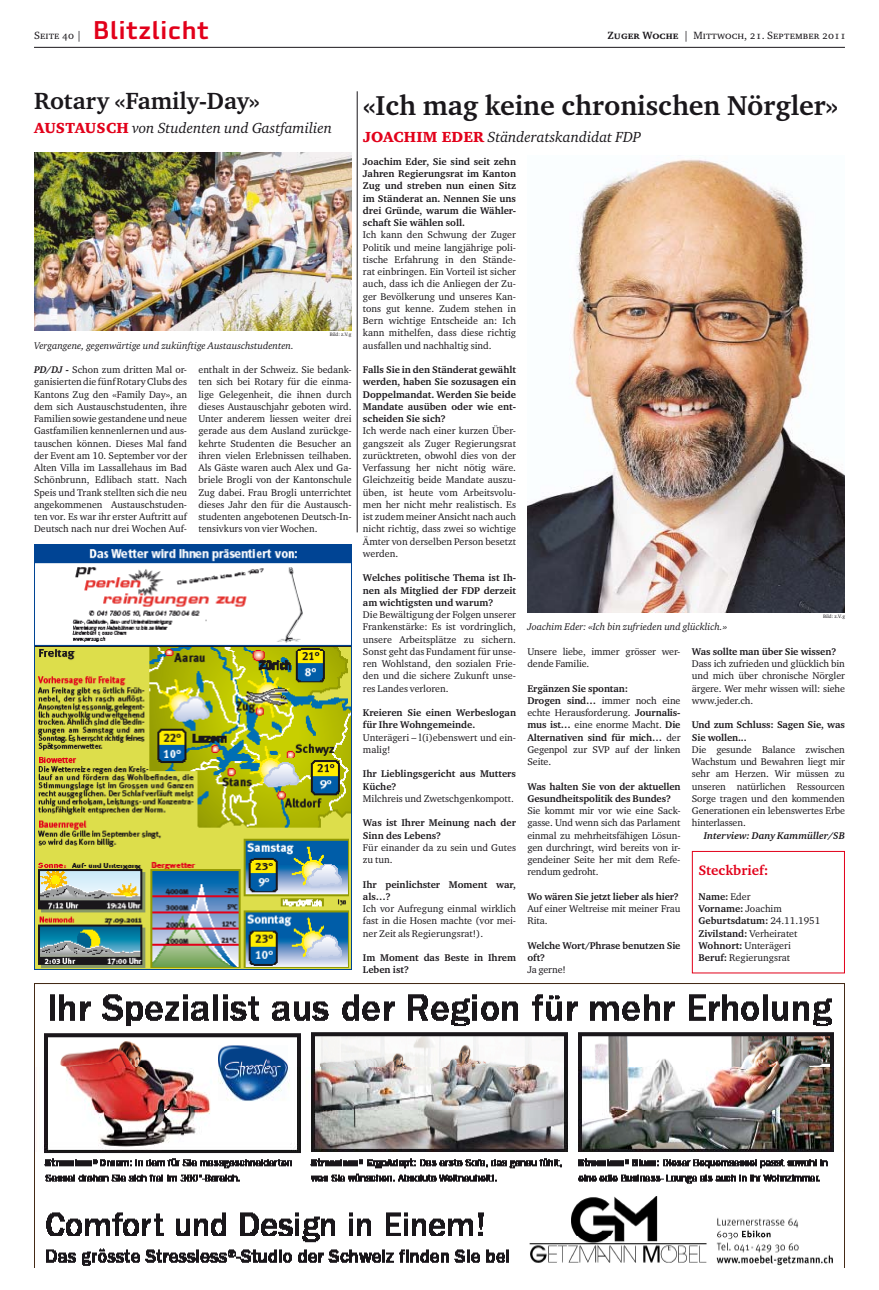
<style>
.page{position:relative;width:879px;height:1290px;background:#fff}
.page>*{position:absolute;margin:0;border:0;box-sizing:border-box;transform-origin:0 0}
.t1{font:700 28px "Charter ITC Pro";color:#1a171b}
.t2{font:500 25px "Utility OT";color:#e2001a}
.t3{font:700 24px "Charter ITC Pro";color:#1a171b}
.t4{font:italic 15px "Charter ITC Pro";color:#1a171b}
.t5{font:700 14px "Charter ITC Pro";color:#e2001a}
.t6{font:10.8px "Charter ITC Pro";letter-spacing:.005em;color:#1a171b}
.t7{font:10px/12.2px "Charter ITC Pro";color:#1a171b;text-align:justify}
.t8{font:700 10px/12.2px "Charter ITC Pro";color:#1a171b}
.t9{font:italic 10px "Charter ITC Pro";color:#1a171b}
.t10{font:italic 700 10px "Charter ITC Pro";color:#1a171b}
.t11{font:5px "Charter ITC Pro";color:#1a171b}
.s1{font-weight:700}
.s2{font-weight:900;font-style:normal;color:#e2001a}
.s3{font-weight:700;font-style:italic}
</style>
<div class="page">
<hr style="left:34px;top:47px;width:811px;height:1px;background:#1a171b">
<img style="left:34px;top:153px;width:317px;height:177px">
<hr style="left:357px;top:91px;width:1px;height:441px;background:#1a171b">
<img style="left:527px;top:159px;width:318px;height:453px">
<div style="left:692px;top:851px;width:153px;height:122px;border:1px solid #e2001a"></div>
<img style="left:34px;top:984px;width:811px;height:283px">
<img style="left:34px;top:545px;width:317px;height:425px">
<p class="t6" style="left:34px;top:28px;width:49px">Seite 40 |</p>
<h2 class="t2" style="left:93px;top:14px;width:118px">Blitzlicht</h2>
<p class="t6" style="left:607px;top:28px;width:240px"><span class="s1">Zuger Woche</span> | Mittwoch, 21. September 2011</p>
<h3 class="t3" style="left:34px;top:86px;width:227px">Rotary «Family-Day»</h3>
<h3 class="t4" style="left:34px;top:119px;width:299px"><span class="s2">AUSTAUSCH</span> von Studenten und Gastfamilien</h3>
<p class="t9" style="left:34px;top:339px;width:261px">Vergangene, gegenwärtige und zukünftige Austauschstudenten.</p>
<p class="t11" style="left:330px;top:331px;width:23px">Bild: z.V.g</p>
<p class="t7" style="left:34px;top:363px;width:155px"><span class="s3">PD/DJ -</span> Schon zum dritten Mal or&shy;ganisierten die fünf Rotary Clubs des Kantons Zug den «Family Day», an dem sich Austauschstudenten, ihre Familien sowie gestandene und neue Gastfamilien kennenlernen und aus&shy;tauschen können. Dieses Mal fand der Event am 10. September vor der Alten Villa im Lassallehaus im Bad Schönbrunn, Edlibach statt. Nach Speis und Trank stellten sich die neu angekommenen Austauschstuden&shy;ten vor. Es war ihr erster Auftritt auf Deutsch nach nur drei Wochen Auf-</p>
<p class="t7" style="left:198px;top:363px;width:155px">enthalt in der Schweiz. Sie bedank&shy;ten sich bei Rotary für die einma&shy;lige Gelegenheit, die ihnen durch dieses Austauschjahr geboten wird.<br>Unter anderem liessen weiter drei gerade aus dem Ausland zurückge&shy;kehrte Studenten die Besucher an ihren vielen Erlebnissen teilhaben.<br>Als Gäste waren auch Alex und Ga&shy;briele Brogli von der Kantonschule Zug dabei. Frau Brogli unterrichtet dieses Jahr den für die Austausch&shy;studenten angebotenen Deutsch-In&shy;tensivkurs von vier Wochen.</p>
<h1 class="t1" style="left:363px;top:88px;width:477px">«Ich mag keine chronischen Nörgler»</h1>
<h3 class="t4" style="left:363px;top:128px;width:279px"><span class="s2">JOACHIM EDER</span> Ständeratskandidat FDP</h3>
<p class="t8" style="left:363px;top:155px;width:155px;text-align:justify">Joachim Eder, Sie sind seit zehn Jahren Regierungsrat im Kanton Zug und streben nun einen Sitz im Ständerat an. Nennen Sie uns drei Gründe, warum die Wähler&shy;schaft Sie wählen soll.</p>
<p class="t7" style="left:363px;top:229px;width:155px">Ich kann den Schwung der Zuger Politik und meine langjährige poli&shy;tische Erfahrung in den Stände&shy;rat einbringen. Ein Vorteil ist sicher auch, dass ich die Anliegen der Zu&shy;ger Bevölkerung und unseres Kan&shy;tons gut kenne. Zudem stehen in Bern wichtige Entscheide an: Ich kann mithelfen, dass diese richtig ausfallen und nachhaltig sind.</p>
<p class="t8" style="left:363px;top:364px;width:155px;text-align:justify">Falls Sie in den Ständerat gewählt werden, haben Sie sozusagen ein Doppelmandat. Werden Sie beide Mandate ausüben oder wie ent&shy;scheiden Sie sich?</p>
<p class="t7" style="left:363px;top:425px;width:155px">Ich werde nach einer kurzen Über&shy;gangszeit als Zuger Regierungsrat zurücktreten, obwohl dies von der Verfassung her nicht nötig wäre.<br>Gleichzeitig beide Mandate auszu&shy;üben, ist heute vom Arbeitsvolu&shy;men her nicht mehr realistisch. Es ist zudem meiner Ansicht nach auch nicht richtig, dass zwei so wichtige Ämter von derselben Person besetzt werden.</p>
<p class="t8" style="left:363px;top:572px;width:155px;text-align:justify">Welches politische Thema ist Ih&shy;nen als Mitglied der FDP derzeit am wichtigsten und warum?</p>
<p class="t7" style="left:363px;top:608px;width:155px">Die Bewältigung der Folgen unserer Frankenstärke: Es ist vordringlich, unsere Arbeitsplätze zu sichern.<br>Sonst geht das Fundament für unse&shy;ren Wohlstand, den sozialen Frie&shy;den und die sichere Zukunft unse&shy;res Landes verloren.</p>
<p class="t8" style="left:363px;top:707px;width:155px">Kreieren Sie einen Werbeslogan für Ihre Wohngemeinde.</p>
<p class="t7" style="left:363px;top:731px;width:155px">Unterägeri – l(i)ebenswert und ein&shy;malig!</p>
<p class="t8" style="left:363px;top:768px;width:155px">Ihr Lieblingsgericht aus Mutters<br>Küche?</p>
<p class="t7" style="left:363px;top:792px;width:153px">Milchreis und Zwetschgenkompott.</p>
<p class="t8" style="left:363px;top:817px;width:155px">Was ist Ihrer Meinung nach der<br>Sinn des Lebens?</p>
<p class="t7" style="left:363px;top:841px;width:155px">Für einander da zu sein und Gutes zu tun.</p>
<p class="t8" style="left:363px;top:878px;width:155px">Ihr peinlichster Moment war, als…?</p>
<p class="t7" style="left:363px;top:902px;width:155px">Ich vor Aufregung einmal wirklich fast in die Hosen machte (vor mei&shy;ner Zeit als Regierungsrat!).</p>
<p class="t8" style="left:363px;top:952px;width:155px">Im Moment das Beste in Ihrem<br>Leben ist?</p>
<p class="t11" style="left:823px;top:613px;width:23px">Bild: z.V.g</p>
<p class="t9" style="left:527px;top:621px;width:201px">Joachim Eder: «Ich bin zufrieden und glücklich.»</p>
<p class="t8" style="left:692px;top:645px;width:146px">Was sollte man über Sie wissen?</p>
<p class="t7" style="left:692px;top:657px;width:155px">Dass ich zufrieden und glücklich bin und mich über chronische Nörgler ärgere. Wer mehr wissen will: siehe www.jeder.ch.</p>
<p class="t8" style="left:692px;top:719px;width:155px">Und zum Schluss: Sagen Sie, was<br>Sie wollen...</p>
<p class="t7" style="left:692px;top:743px;width:155px">Die gesunde Balance zwischen Wachstum und Bewahren liegt mir sehr am Herzen. Wir müssen zu unseren natürlichen Ressourcen Sorge tragen und den kommenden Generationen ein lebenswertes Erbe hinterlassen.</p>
<p class="t10" style="left:704px;top:829px;width:143px">Interview: Dany Kammüller/SB</p>
<p class="t7" style="left:527px;top:645px;width:155px">Unsere liebe, immer grösser wer&shy;dende Familie.</p>
<p class="t7" style="left:527px;top:682px;width:155px;text-align:left"><span class="s1">Ergänzen Sie spontan:<br>Drogen sind…</span> immer noch eine echte Herausforderung. <span class="s1">Journalis&shy;mus ist…</span> eine enorme Macht. <span class="s1">Die<br>Alternativen sind für mich…</span> der<br>Gegenpol zur SVP auf der linken<br>Seite.</p>
<p class="t8" style="left:527px;top:780px;width:155px">Was halten Sie von der aktuellen<br>Gesundheitspolitik des Bundes?</p>
<p class="t7" style="left:527px;top:804px;width:155px">Sie kommt mir vor wie eine Sack&shy;gasse. Und wenn sich das Parlament einmal zu mehrheitsfähigen Lösun&shy;gen durchringt, wird bereits von ir&shy;gendeiner Seite her mit dem Refe&shy;rendum gedroht.</p>
<p class="t8" style="left:527px;top:890px;width:153px">Wo wären Sie jetzt lieber als hier?</p>
<p class="t7" style="left:527px;top:902px;width:155px">Auf einer Weltreise mit meiner Frau<br>Rita.</p>
<p class="t8" style="left:527px;top:939px;width:155px">Welche Wort/Phrase benutzen Sie oft?</p>
<p class="t7" style="left:527px;top:964px;width:40px">Ja gerne!</p>
<h3 class="t5" style="left:698px;top:862px;width:72px">Steckbrief:</h3>
<p class="t7" style="left:698px;top:890px;width:123px;text-align:left"><span class="s1">Name:</span> Eder<br><span class="s1">Vorname:</span> Joachim<br><span class="s1">Geburtsdatum:</span> 24.11.1951<br><span class="s1">Zivilstand:</span> Verheiratet<br><span class="s1">Wohnort:</span> Unterägeri<br><span class="s1">Beruf:</span> Regierungsrat</p>
</div>
